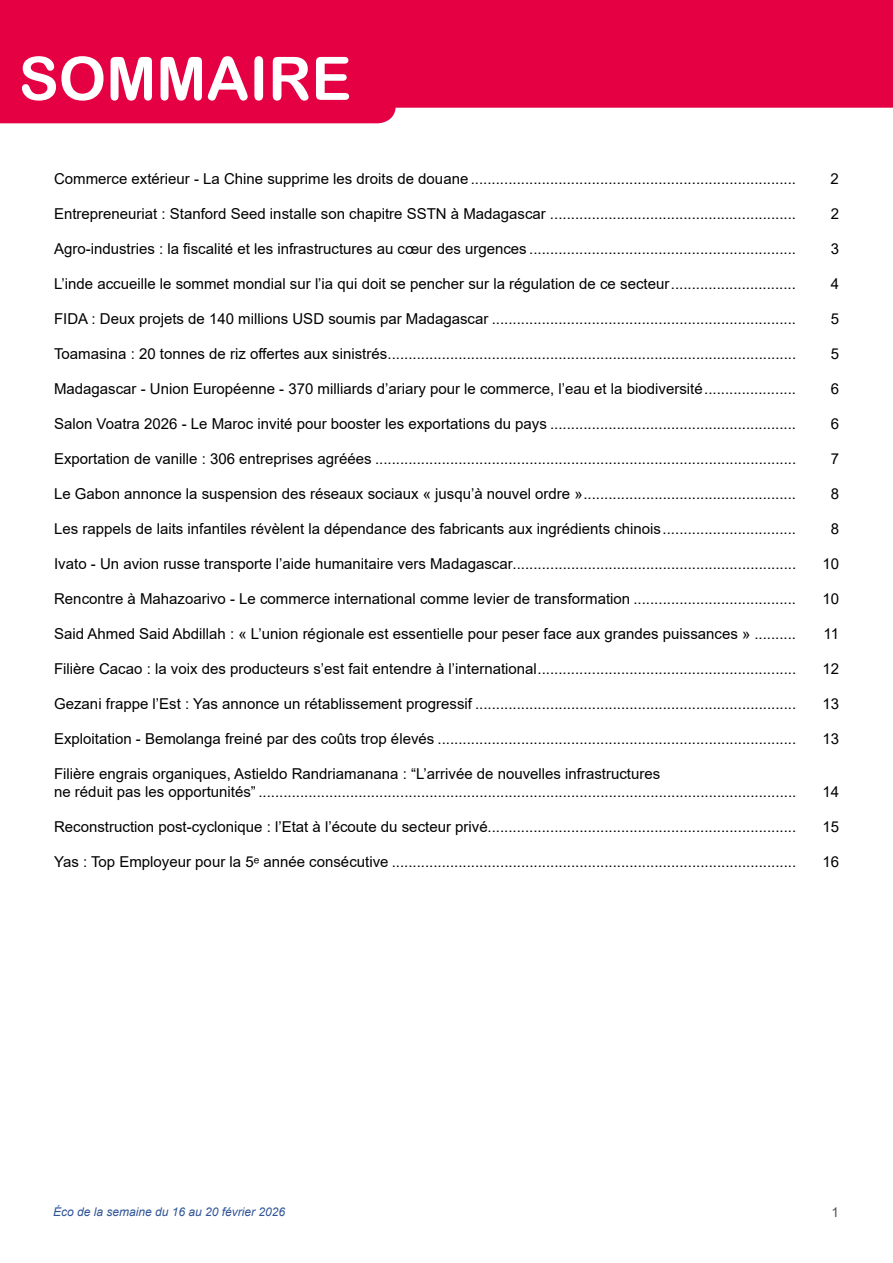
<style>
.page{position:relative;width:893px;height:1263px;background:#fff}
.page>*{position:absolute;margin:0;border:0;box-sizing:border-box;transform-origin:0 0}
.t1{font:60px "Arial Rounded MT Bold";color:#fff}
.t2{font:15px/18px "Arial";color:#000}
.t3{font:13.5px "Arial";color:#525252}
.t4{font:italic 12px "Arial";color:#2f5496}
</style>
<div class="page">
<div style="left:0;top:0;width:893px;height:108px;background:#e50043"></div>
<div style="left:0;top:1px;width:396px;height:122px;background:#e50043"></div>
<h1 class="t1" style="left:19px;top:43px;width:334px">SOMMAIRE</h1>
<p class="t2" style="left:54px;top:170px;width:744px">Commerce extérieur - La Chine supprime les droits de douane ..............................................................................</p>
<p class="t2" style="left:831px;top:170px;width:10px">2</p>
<p class="t2" style="left:54px;top:205px;width:743px">Entrepreneuriat : Stanford Seed installe son chapitre SSTN à Madagascar ...........................................................</p>
<p class="t2" style="left:831px;top:205px;width:10px">2</p>
<p class="t2" style="left:54px;top:240px;width:743px">Agro-industries : la fiscalité et les infrastructures au cœur des urgences ................................................................</p>
<p class="t2" style="left:831px;top:240px;width:10px">3</p>
<p class="t2" style="left:54px;top:275px;width:743px">L’inde accueille le sommet mondial sur l’ia qui doit se pencher sur la régulation de ce secteur..............................</p>
<p class="t2" style="left:831px;top:275px;width:10px">4</p>
<p class="t2" style="left:54px;top:310px;width:744px">FIDA : Deux projets de 140 millions USD soumis par Madagascar .........................................................................</p>
<p class="t2" style="left:831px;top:310px;width:10px">5</p>
<p class="t2" style="left:54px;top:345px;width:744px">Toamasina : 20 tonnes de riz offertes aux sinistrés..................................................................................................</p>
<p class="t2" style="left:831px;top:345px;width:10px">5</p>
<p class="t2" style="left:54px;top:380px;width:743px">Madagascar - Union Européenne - 370 milliards d’ariary pour le commerce, l’eau et la biodiversité......................</p>
<p class="t2" style="left:831px;top:380px;width:10px">6</p>
<p class="t2" style="left:54px;top:415px;width:743px">Salon Voatra 2026 - Le Maroc invité pour booster les exportations du pays ...........................................................</p>
<p class="t2" style="left:831px;top:415px;width:10px">6</p>
<p class="t2" style="left:54px;top:450px;width:744px">Exportation de vanille : 306 entreprises agréées .....................................................................................................</p>
<p class="t2" style="left:831px;top:450px;width:10px">7</p>
<p class="t2" style="left:54px;top:485px;width:743px">Le Gabon annonce la suspension des réseaux sociaux « jusqu’à nouvel ordre »...................................................</p>
<p class="t2" style="left:831px;top:485px;width:10px">8</p>
<p class="t2" style="left:54px;top:520px;width:743px">Les rappels de laits infantiles révèlent la dépendance des fabricants aux ingrédients chinois................................</p>
<p class="t2" style="left:831px;top:520px;width:10px">8</p>
<p class="t2" style="left:54px;top:555px;width:743px">Ivato - Un avion russe transporte l’aide humanitaire vers Madagascar....................................................................</p>
<p class="t2" style="left:822px;top:555px;width:18px">10</p>
<p class="t2" style="left:54px;top:590px;width:743px">Rencontre à Mahazoarivo - Le commerce international comme levier de transformation .......................................</p>
<p class="t2" style="left:822px;top:590px;width:18px">10</p>
<p class="t2" style="left:54px;top:625px;width:743px">Said Ahmed Said Abdillah : « L’union régionale est essentielle pour peser face aux grandes puissances » ..........</p>
<p class="t2" style="left:823px;top:625px;width:17px">11</p>
<p class="t2" style="left:54px;top:660px;width:743px">Filière Cacao : la voix des producteurs s’est fait entendre à l’international..............................................................</p>
<p class="t2" style="left:822px;top:660px;width:18px">12</p>
<p class="t2" style="left:54px;top:695px;width:744px">Gezani frappe l’Est : Yas annonce un rétablissement progressif .............................................................................</p>
<p class="t2" style="left:822px;top:695px;width:18px">13</p>
<p class="t2" style="left:54px;top:730px;width:744px">Exploitation - Bemolanga freiné par des coûts trop élevés ......................................................................................</p>
<p class="t2" style="left:822px;top:730px;width:18px">13</p>
<p class="t2" style="left:54px;top:765px;width:744px">Filière engrais organiques, Astieldo Randriamanana : “L’arrivée de nouvelles infrastructures<br>ne réduit pas les opportunités” .................................................................................................................................</p>
<p class="t2" style="left:822px;top:783px;width:18px">14</p>
<p class="t2" style="left:54px;top:818px;width:744px">Reconstruction post-cyclonique : l’Etat à l’écoute du secteur privé..........................................................................</p>
<p class="t2" style="left:822px;top:818px;width:18px">15</p>
<p class="t2" style="left:54px;top:853px;width:744px">Yas : Top Employeur pour la 5ᵉ année consécutive .................................................................................................</p>
<p class="t2" style="left:822px;top:853px;width:18px">16</p>
<p class="t4" style="left:53px;top:1204px;width:234px">Éco de la semaine du 16 au 20 février 2026</p>
<p class="t3" style="left:831px;top:1203px;width:9px">1</p>
</div>
